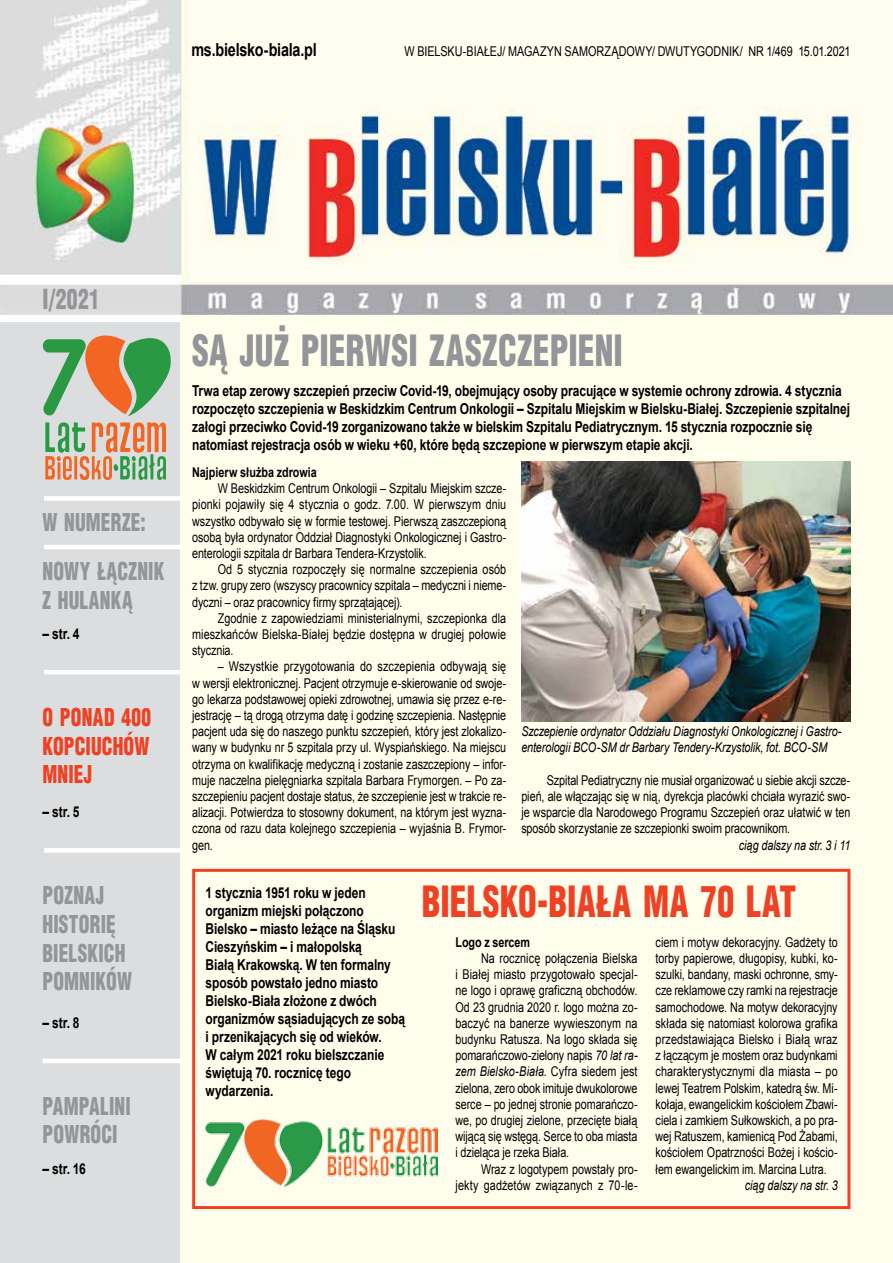
<style>
.page{position:relative;width:893px;height:1263px;background:#fff}
.page>*{position:absolute;margin:0;border:0;box-sizing:border-box;transform-origin:0 0}
.t1{font:900 42px "Switzerland Cond";letter-spacing:.005em;color:#939598;scale:.8 1}
.t2{font:900 42px "Switzerland Cond";letter-spacing:.01em;color:#ef4123;scale:.8 1}
.t3{font:900 27px "Switzerland Cond";color:#939598;scale:.8 1}
.t4{font:900 24px/28.8px "Switzerland Cond";letter-spacing:.01em;color:#939598;scale:.8 1}
.t5{font:900 24px/28.8px "Switzerland Cond";letter-spacing:.01em;color:#ef4123;text-align:justify;scale:.8 1}
.t6{font:700 18px "Arial";letter-spacing:-.015em;color:#000;scale:.8 1}
.t7{font:700 15px/18px "Arial";letter-spacing:-.005em;color:#000;scale:.8 1}
.t8{font:13.5px/16.2px "Arial";letter-spacing:-.005em;color:#000;text-align:justify;scale:.8 1}
.t9{font:italic 13.5px/16.2px "Arial";letter-spacing:-.01em;color:#000;scale:.8 1}
.t10{font:700 13.5px "Arial";color:#000;scale:.8 1}
.s1{font-style:italic}
</style>
<div class="page">
<img style="left:0;top:0;width:893px;height:315px">
<div style="left:0;top:322px;width:180px;height:941px;background:#dcddde"></div>
<div style="left:180px;top:316px;width:713px;height:947px;background:#fffdec"></div>
<svg style="left:43px;top:334px;width:128px;height:82px"></svg>
<svg style="left:45px;top:422px;width:121px;height:58px"></svg>
<div style="left:44px;top:496px;width:138px;height:5px;background:#fff"></div>
<hr style="left:44px;top:545px;width:138px;height:4px;background:#fff">
<div style="left:44px;top:848px;width:138px;height:5px;background:#fff"></div>
<hr style="left:43px;top:1059px;width:137px;height:4px;background:#fff">
<img style="left:521px;top:461px;width:329px;height:260px">
<div style="left:192px;top:869px;width:658px;height:340px;border:3px solid #ef4123"></div>
<img style="left:206px;top:1119px;width:231px;height:67px">
<hr style="left:44px;top:670px;width:138px;height:4px;background:#fff">
<h3 class="t6" style="left:191px;top:37px;width:158px">ms.bielsko-biala.pl</h3>
<p class="t8" style="left:404px;top:43px;width:559px">W BIELSKU-BIAŁEJ/ MAGAZYN SAMORZĄDOWY/ DWUTYGODNIK/ NR 1/469 15.01.2021</p>
<h2 class="t3" style="left:43px;top:282px;width:73px">I/2021</h2>
<h3 class="t4" style="left:43px;top:497px;width:154px;line-height:48.6px">W NUMERZE:<br>NOWY ŁĄCZNIK</h3>
<h3 class="t4" style="left:43px;top:585px;width:114px">Z HULANKĄ</h3>
<p class="t7" style="left:43px;top:625px;width:48px">– str. 4</p>
<h3 class="t5" style="left:43px;top:702px;width:137px">O PONAD 400<br>KOPCIUCHÓW MNIEJ</h3>
<p class="t7" style="left:43px;top:803px;width:48px">– str. 5</p>
<h3 class="t4" style="left:43px;top:880px;width:113px">POZNAJ<br>HISTORIĘ<br>BIELSKICH<br>POMNIKÓW</h3>
<p class="t7" style="left:43px;top:1014px;width:48px">– str. 8</p>
<h3 class="t4" style="left:43px;top:1090px;width:109px">PAMPALINI<br>POWRÓCI</h3>
<p class="t7" style="left:43px;top:1159px;width:56px">– str. 16</p>
<h1 class="t1" style="left:192px;top:324px;width:540px">SĄ JUŻ PIERWSI ZASZCZEPIENI</h1>
<p class="t7" style="left:192px;top:382px;width:824px">Trwa etap zerowy szczepień przeciw Covid-19, obejmujący osoby pracujące w systemie ochrony zdrowia. 4 stycznia rozpoczęto szczepienia w Beskidzkim Centrum Onkologii – Szpitalu Miejskim w Bielsku-Białej. Szczepienie szpitalnej załogi przeciwko Covid-19 zorganizowano także w bielskim Szpitalu Pediatrycznym. 15 stycznia rozpocznie się natomiast rejestracja osób w wieku +60, które będą szczepione w pierwszym etapie akcji.</p>
<p class="t10" style="left:192px;top:463px;width:157px">Najpierw służba zdrowia</p>
<p class="t8" style="left:192px;top:480px;width:394px;text-indent:26px">W Beskidzkim Centrum Onkologii – Szpitalu Miejskim szcze&shy;pionki pojawiły się 4 stycznia o godz. 7.00. W pierwszym dniu wszystko odbywało się w formie testowej. Pierwszą zaszczepioną osobą była ordynator Oddział Diagnostyki Onkologicznej i Gastro&shy;enterologii szpitala dr Barbara Tendera-Krzystolik.</p>
<p class="t8" style="left:192px;top:561px;width:394px;text-indent:26px">Od 5 stycznia rozpoczęły się normalne szczepienia osób z tzw. grupy zero (wszyscy pracownicy szpitala – medyczni i nieme&shy;dyczni – oraz pracownicy firmy sprzątającej).</p>
<p class="t8" style="left:192px;top:610px;width:394px;text-indent:26px">Zgodnie z zapowiedziami ministerialnymi, szczepionka dla mieszkańców Bielska-Białej będzie dostępna w drugiej połowie stycznia.</p>
<p class="t8" style="left:192px;top:658px;width:394px;text-indent:26px">– Wszystkie przygotowania do szczepienia odbywają się w wersji elektronicznej. Pacjent otrzymuje e-skierowanie od swoje&shy;go lekarza podstawowej opieki zdrowotnej, umawia się przez e-re&shy;jestrację – tą drogą otrzyma datę i godzinę szczepienia. Następnie pacjent uda się do naszego punktu szczepień, który jest zlokalizo&shy;wany w budynku nr 5 szpitala przy ul. Wyspiańskiego. Na miejscu otrzyma on kwalifikację medyczną i zostanie zaszczepiony – infor&shy;muje naczelna pielęgniarka szpitala Barbara Frymorgen. – Po za&shy;szczepieniu pacjent dostaje status, że szczepienie jest w trakcie re&shy;alizacji. Potwierdza to stosowny dokument, na którym jest wyzna&shy;czona od razu data kolejnego szczepienia – wyjaśnia B. Frymor&shy;gen.</p>
<p class="t9" style="left:521px;top:723px;width:402px">Szczepienie ordynator Oddziału Diagnostyki Onkologicznej i Gastro&shy;enterologii BCO-SM dr Barbary Tendery-Krzystolik, fot. BCO-SM</p>
<p class="t8" style="left:521px;top:772px;width:413px;text-indent:26px">Szpital Pediatryczny nie musiał organizować u siebie akcji szcze&shy;pień, ale włączając się w nią, dyrekcja placówki chciała wyrazić swo&shy;je wsparcie dla Narodowego Programu Szczepień oraz ułatwić w ten sposób skorzystanie ze szczepionki swoim pracownikom.</p>
<p class="t9" style="left:739px;top:837px;width:141px">ciąg dalszy na str. 3 i 11</p>
<p class="t7" style="left:206px;top:884px;width:251px">1 stycznia 1951 roku w jeden organizm miejski połączono<br>Bielsko – miasto leżące na Śląsku<br>Cieszyńskim – i małopolską<br>Białą Krakowską. W ten formalny sposób powstało jedno miasto<br>Bielsko-Biała złożone z dwóch organizmów sąsiadujących ze sobą i przenikających się od wieków.<br>W całym 2021 roku bielszczanie świętują 70. rocznicę tego wydarzenia.</p>
<h1 class="t2" style="left:422px;top:875px;width:470px">BIELSKO-BIAŁA MA 70 LAT</h1>
<p class="t10" style="left:455px;top:933px;width:95px">Logo z sercem</p>
<p class="t8" style="left:455px;top:950px;width:229px;text-indent:26px">Na rocznicę połączenia Bielska i Białej miasto przygotowało specjal&shy;ne logo i oprawę graficzną obchodów.<br>Od 23 grudnia 2020 r. logo można zo&shy;baczyć na banerze wywieszonym na budynku Ratusza. Na logo składa się pomarańczowo-zielony napis <span class="s1">70 lat ra&shy;zem Bielsko-Biała</span>. Cyfra siedem jest zielona, zero obok imituje dwukolorowe serce – po jednej stronie pomarańczo&shy;we, po drugiej zielone, przecięte białą wijącą się wstęgą. Serce to oba miasta i dzieląca je rzeka Biała.</p>
<p class="t8" style="left:455px;top:1161px;width:229px;text-align:right">Wraz z logotypem powstały pro&shy;jekty gadżetów związanych z 70-le-</p>
<p class="t8" style="left:656px;top:934px;width:229px">ciem i motyw dekoracyjny. Gadżety to torby papierowe, długopisy, kubki, ko&shy;szulki, bandany, maski ochronne, smy&shy;cze reklamowe czy ramki na rejestracje samochodowe. Na motyw dekoracyjny składa się natomiast kolorowa grafika przedstawiająca Bielsko i Białą wraz z łączącym je mostem oraz budynkami charakterystycznymi dla miasta – po lewej Teatrem Polskim, katedrą św. Mi&shy;kołaja, ewangelickim kościołem Zbawi&shy;ciela i zamkiem Sułkowskich, a po pra&shy;wej Ratuszem, kamienicą Pod Żabami, kościołem Opatrzności Bożej i kościo&shy;łem ewangelickim im. Marcina Lutra.</p>
<p class="t9" style="left:745px;top:1177px;width:118px">ciąg dalszy na str. 3</p>
</div>
